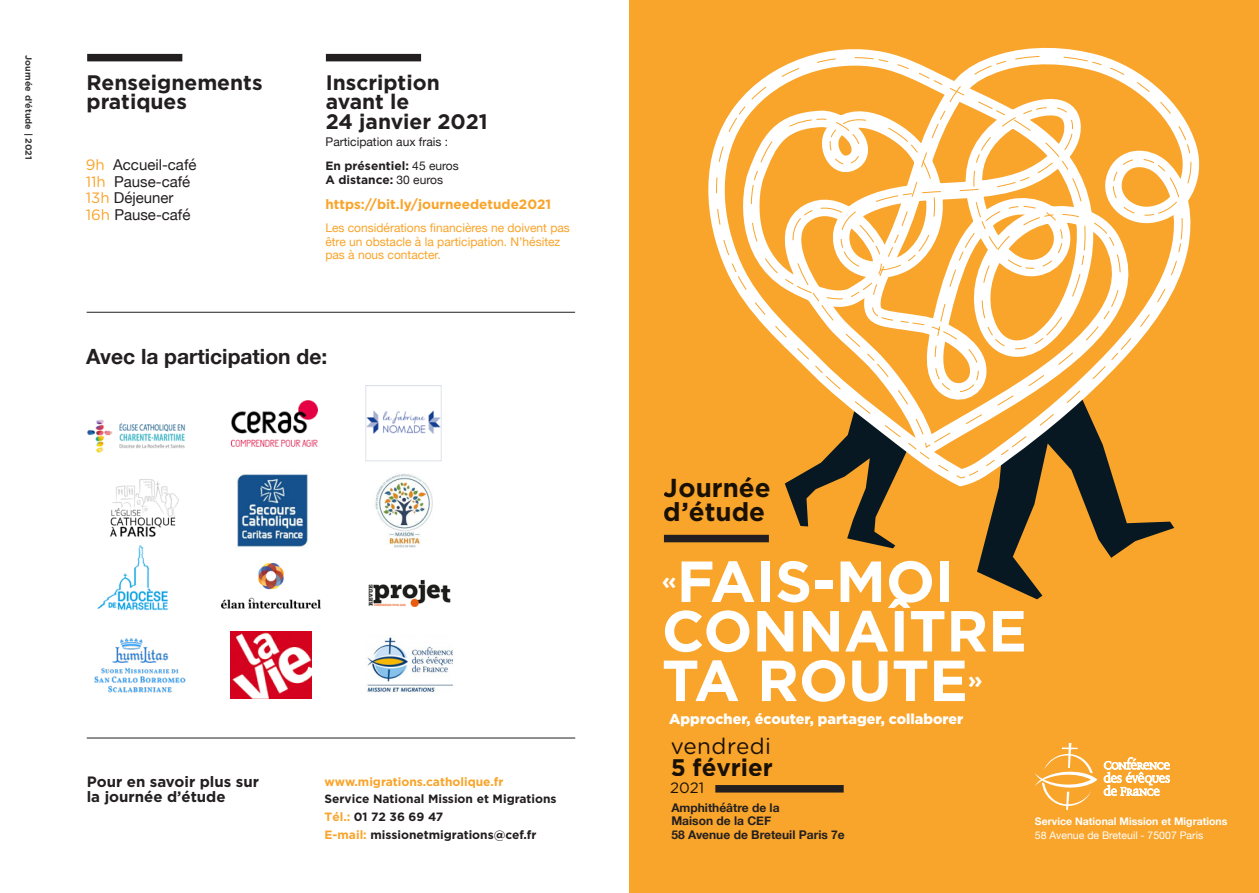
<style>
.page{position:relative;width:1259px;height:893px;background:#fff}
.page>*{position:absolute;margin:0;border:0;box-sizing:border-box;transform-origin:0 0}
.t1{font:700 57.75px/49.5px "Gotham";color:#fff}
.t2{font:700 25.95px/24.2px "Gotham";color:#000}
.t3{font:700 24px "Gotham";color:#000}
.t4{font:700 23.1px "Gotham";color:#fff}
.t5{font:22.5px "Gotham Rounded";letter-spacing:.02em;color:#000}
.t6{font:700 21px/19.5px "Gotham";color:#231f20}
.t7{font:700 21px "Helvetica Neue";color:#231f20}
.t8{font:15px "Helvetica Neue";color:#231f20}
.t9{font:700 15px "Gotham";color:#231f20}
.t10{font:15px "Gotham Rounded";color:#000}
.t11{font:900 14.4px "Gotham";color:#fff}
.t12{font:700 13.5px "Gotham";color:#f9a42a}
.t13{font:700 12px "Gotham";color:#231f20}
.t14{font:12px/13.5px "Helvetica Neue";color:#f9a42a}
.t15{font:700 12px "Helvetica Neue";color:#231f20}
.t16{font:700 12px "Gotham";color:#f9a42a}
.t17{font:12px "Helvetica Neue";color:#231f20}
.t18{font:700 10.5px "Helvetica Neue";color:#fff}
.t19{font:10.5px "Helvetica Neue";color:#fff}
.t20{font:700 9px "Gotham";color:#231f20}
.s1{font-family:"Gotham Rounded";color:#f9a42a}
.s2{font-family:"Helvetica Neue";font-weight:400}
.s3{color:#f9a42a}
</style>
<div class="page">
<div style="left:629px;top:0;width:630px;height:893px;background:#f9a42a"></div>
<svg style="left:708px;top:47px;width:492px;height:167px"></svg>
<svg style="left:710px;top:53px;width:481px;height:546px"></svg>
<svg style="left:731px;top:59px;width:459px;height:420px"></svg>
<div style="left:715px;top:785px;width:128px;height:7px;background:#231f20"></div>
<div style="left:664px;top:535px;width:105px;height:7px;background:#231f20"></div>
<div style="left:87px;top:54px;width:95px;height:7px;background:#231f20"></div>
<div style="left:326px;top:54px;width:95px;height:7px;background:#231f20"></div>
<hr style="left:87px;top:312px;width:488px;height:1px;background:#231f20">
<hr style="left:87px;top:738px;width:488px;height:1px;background:#231f20">
<img style="left:87px;top:419px;width:99px;height:34px">
<img style="left:232px;top:400px;width:85px;height:47px">
<img style="left:365px;top:385px;width:77px;height:76px">
<img style="left:110px;top:479px;width:69px;height:58px">
<img style="left:236px;top:474px;width:72px;height:74px">
<img style="left:375px;top:474px;width:58px;height:73px">
<img style="left:97px;top:545px;width:71px;height:66px">
<img style="left:221px;top:564px;width:100px;height:44px">
<img style="left:368px;top:579px;width:83px;height:28px">
<img style="left:95px;top:639px;width:90px;height:54px">
<img style="left:230px;top:631px;width:82px;height:67px">
<img style="left:367px;top:637px;width:85px;height:56px">
<svg style="left:1103px;top:757px;width:66px;height:40px"></svg>
<svg style="left:1035px;top:743px;width:62px;height:67px"></svg>
<p class="t20" style="left:34px;top:55px;width:106px;rotate:90deg">Journée d’étude | 2021</p>
<p class="t6" style="left:86px;top:72px;width:177px">Renseignements pratiques</p>
<p class="t8" style="left:86px;top:154px;width:112px"><span class="s1">9h</span> Accueil-café</p>
<p class="t8" style="left:86px;top:171px;width:106px"><span class="s1">11h</span> Pause-café</p>
<p class="t8" style="left:86px;top:187px;width:89px"><span class="s1">13h</span> Déjeuner</p>
<p class="t8" style="left:86px;top:204px;width:106px"><span class="s1">16h</span> Pause-café</p>
<p class="t6" style="left:326px;top:72px;width:116px">Inscription</p>
<p class="t6" style="left:326px;top:92px;width:85px">avant le</p>
<p class="t6" style="left:326px;top:111px;width:164px">24 janvier 2021</p>
<p class="t17" style="left:325px;top:133px;width:124px">Participation aux frais :</p>
<p class="t13" style="left:325px;top:159px;width:135px">En présentiel: <span class="s2">45 euros</span></p>
<p class="t13" style="left:325px;top:173px;width:119px">A distance: <span class="s2">30 euros</span></p>
<p class="t12" style="left:325px;top:197px;width:227px">https://bit.ly/journeedetude2021</p>
<p class="t14" style="left:325px;top:222px;width:246px">Les considérations financières ne doivent pas être un obstacle à la participation. N’hésitez pas à nous contacter.</p>
<p class="t7" style="left:86px;top:340px;width:243px">Avec la participation de:</p>
<p class="t9" style="left:87px;top:773px;width:174px">Pour en savoir plus sur</p>
<p class="t9" style="left:87px;top:788px;width:140px">la journée d’étude</p>
<p class="t16" style="left:324px;top:775px;width:180px">www.migrations.catholique.fr</p>
<p class="t13" style="left:324px;top:792px;width:233px">Service National Mission et Migrations</p>
<p class="t13" style="left:324px;top:810px;width:120px"><span class="s3">Tél.:</span> 01 72 36 69 47</p>
<p class="t13" style="left:324px;top:828px;width:213px"><span class="s3">E-mail:</span> missionetmigrations@cef.fr</p>
<h2 class="t2" style="left:664px;top:475px;width:108px">Journée d’étude</h2>
<p class="t1" style="left:662px;top:555px;width:367px">FAIS-MOI<br>CONNAÎTRE<br>TA ROUTE</p>
<p class="t4" style="left:662px;top:567px;width:16px">«</p>
<p class="t4" style="left:968px;top:666px;width:16px">»</p>
<p class="t11" style="left:669px;top:711px;width:296px">Approcher, écouter, partager, collaborer</p>
<h3 class="t5" style="left:670px;top:731px;width:102px">vendredi</h3>
<h3 class="t3" style="left:670px;top:753px;width:104px">5 février</h3>
<p class="t10" style="left:670px;top:777px;width:35px">2021</p>
<p class="t15" style="left:671px;top:798px;width:110px">Amphithéâtre de la</p>
<p class="t15" style="left:671px;top:812px;width:101px">Maison de la CEF</p>
<p class="t15" style="left:671px;top:825px;width:175px">58 Avenue de Breteuil Paris 7e</p>
<p class="t18" style="left:1035px;top:813px;width:194px">Service National Mission et Migrations</p>
<p class="t19" style="left:1035px;top:827px;width:170px">58 Avenue de Breteuil - 75007 Paris</p>
</div>
